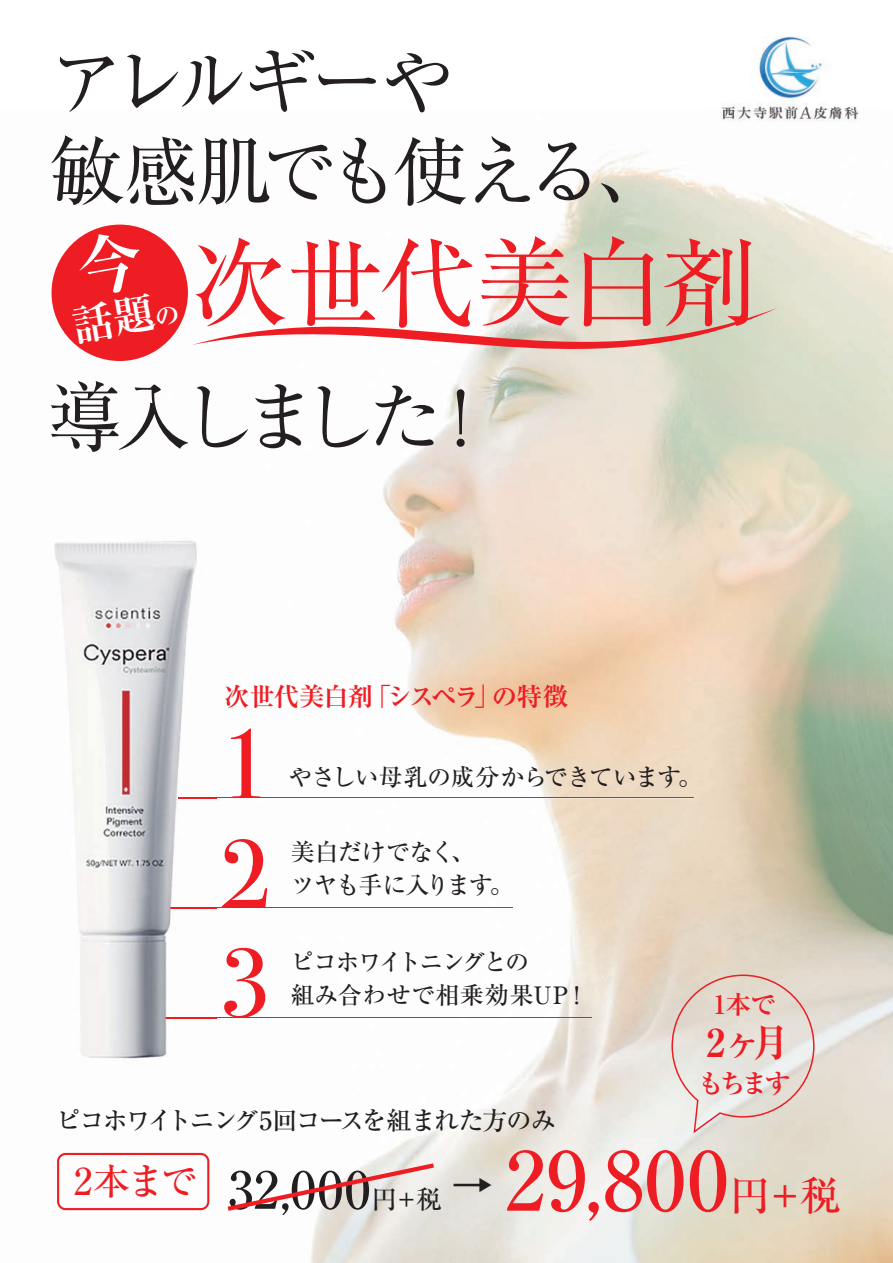
<style>
.page{position:relative;width:893px;height:1263px;background:#fff}
.page>*{position:absolute;margin:0;border:0;box-sizing:border-box;transform-origin:0 0}
.t1{font:97.5px "Ryumin Pro";letter-spacing:-.04em;color:#ee1d23}
.t2{font:97.5px "Bodoni Svty Two ITCTT";color:#ee1d23}
.t3{font:75px/90px "Ryumin Pro";letter-spacing:-.12em;color:#231f20}
.t4{font:500 51px "Ryumin Pro";color:#231f20}
.t5{font:700 38.25px "Ryumin Pro";color:#ee1d23}
.t6{font:500 25.5px "Ryumin Pro";letter-spacing:-.085em;color:#231f20}
.t7{font:700 25.5px "Ryumin Pro";letter-spacing:-.045em;color:#ee1d23}
.t8{font:500 24px/33px "Ryumin Pro";letter-spacing:-.035em;color:#231f20}
.s1{font-size:25.5px}
.s2{font-size:81px;color:#ee1d23}
.s3{font-size:40.5px;color:#ee1d23}
</style>
<div class="page">
<img style="left:51px;top:152px;width:842px;height:1111px">
<img style="left:705px;top:36px;width:170px;height:127px">
<svg style="left:57px;top:1153px;width:152px;height:57px"></svg>
<svg style="left:193px;top:288px;width:584px;height:111px"></svg>
<hr style="left:179px;top:797px;width:515px;height:1px;background:#ee1d23">
<hr style="left:151px;top:907px;width:362px;height:1px;background:#ee1d23">
<hr style="left:151px;top:1017px;width:441px;height:1px;background:#ee1d23">
<img style="left:51px;top:509px;width:165px;height:572px">
<img style="left:179px;top:797px;width:37px;height:1px">
<img style="left:151px;top:907px;width:65px;height:1px">
<img style="left:151px;top:1017px;width:65px;height:1px">
<div style="left:52px;top:225px;width:136px;height:136px;background:#ee1d23;border-radius:50%"></div>
<svg style="left:223px;top:1160px;width:215px;height:54px"></svg>
<svg style="left:671px;top:974px;width:144px;height:161px;background:#e5dad2"></svg>
<svg style="left:71px;top:227px;width:108px;height:117px"></svg>
<h2 class="t3" style="left:49px;top:32px;width:624px">アレルギーや<br>敏感肌でも使える、</h2>
<h1 class="t1" style="left:190px;top:207px;width:571px">次世代美白剤</h1>
<h2 class="t3" style="left:47px;top:367px;width:453px">導入しました！</h2>
<p class="t7" style="left:224px;top:676px;width:346px">次世代美白剤「シスペラ」の特徴</p>
<h1 class="t2" style="left:219px;top:685px;width:53px">1</h1>
<p class="t8" style="left:288px;top:758px;width:415px">やさしい母乳の成分からできています。</p>
<h1 class="t2" style="left:219px;top:795px;width:53px">2</h1>
<p class="t8" style="left:291px;top:834px;width:224px">美白だけでなく、<br>ツヤも手に入ります。</p>
<h1 class="t2" style="left:219px;top:903px;width:53px">3</h1>
<p class="t8" style="left:291px;top:944px;width:299px">ピコホワイトニングとの<br>組み合わせで相乗効果UP！</p>
<p class="t7" style="left:714px;top:984px;width:64px">1本で</p>
<h3 class="t5" style="left:706px;top:1012px;width:85px">2ヶ月</h3>
<p class="t7" style="left:699px;top:1063px;width:94px">もちます</p>
<p class="t6" style="left:56px;top:1101px;width:502px">ピコホワイトニング5回コースを組まれた方のみ</p>
<h3 class="t4" style="left:74px;top:1149px;width:769px"><sup>2本まで</sup> 32,000<span class="s1">円＋税</span> <sup>→</sup> <span class="s2">29,800</span><span class="s3">円＋税</span></h3>
</div>
